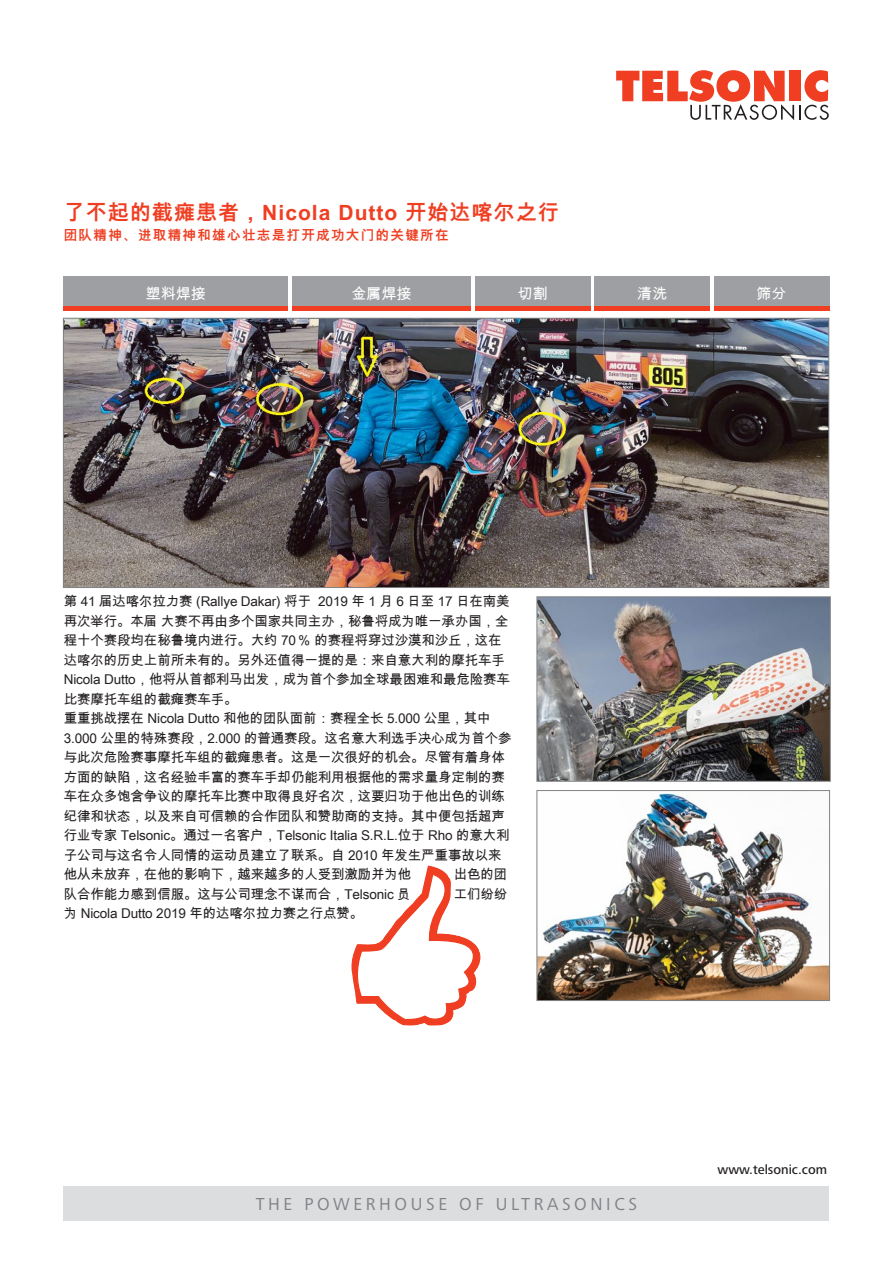
<style>
.page{position:relative;width:893px;height:1263px;background:#fff}
.page>*{position:absolute;margin:0;border:0;box-sizing:border-box;transform-origin:0 0}
.Haupttitel_rot{font:700 21px "Arial Unicode MS";letter-spacing:.05em;color:#ef3e22}
.t1{font:18px "Frutiger Next LTW1 G";letter-spacing:.2em;color:#808285}
.Portfoliotitel{font:15px "Arial Unicode MS";color:#fff}
.Lauftext_9_13pt{font:13.5px/19.5px "Arial Unicode MS";letter-spacing:-.01em;color:#231f20}
.Subtitel_rot{font:700 13.5px "Arial Unicode MS";letter-spacing:.1em;color:#ef3e22}
.t2{font:500 13.5px "Frutiger Next LTW1 G";color:#231f20}
</style>
<div class="page">
<div style="left:64px;top:276px;width:224px;height:34px;background:#9d9fa2"></div>
<div style="left:292px;top:276px;width:179px;height:34px;background:#9d9fa2"></div>
<div style="left:475px;top:276px;width:115px;height:34px;background:#9d9fa2"></div>
<div style="left:595px;top:276px;width:115px;height:34px;background:#9d9fa2"></div>
<div style="left:714px;top:276px;width:115px;height:34px;background:#9d9fa2"></div>
<hr style="left:292px;top:306px;width:179px;height:4px;background:#ef3e22">
<hr style="left:475px;top:306px;width:115px;height:4px;background:#ef3e22">
<hr style="left:595px;top:306px;width:115px;height:4px;background:#ef3e22">
<hr style="left:714px;top:306px;width:115px;height:4px;background:#ef3e22">
<hr style="left:64px;top:306px;width:224px;height:4px;background:#ef3e22">
<div style="left:64px;top:1186px;width:765px;height:34px;background:#dcdddf"></div>
<svg style="left:616px;top:70px;width:213px;height:50px"></svg>
<img style="left:63px;top:317px;width:767px;height:271px">
<img style="left:536px;top:790px;width:294px;height:211px">
<img style="left:536px;top:596px;width:295px;height:186px">
<svg style="left:351px;top:865px;width:130px;height:161px"></svg>
<p class="Haupttitel_rot" style="left:64px;top:198px;width:496px">了不起的截瘫患者，Nicola Dutto 开始达喀尔之行</p>
<p class="Subtitel_rot" style="left:64px;top:225px;width:386px">团队精神、进取精神和雄心壮志是打开成功大门的关键所在</p>
<p class="Portfoliotitel" style="left:146px;top:283px;width:61px">塑料焊接</p>
<p class="Portfoliotitel" style="left:352px;top:283px;width:61px">金属焊接</p>
<p class="Portfoliotitel" style="left:518px;top:283px;width:31px">切割</p>
<p class="Portfoliotitel" style="left:637px;top:283px;width:31px">清洗</p>
<p class="Portfoliotitel" style="left:757px;top:283px;width:32px">筛分</p>
<p class="Lauftext_9_13pt" style="left:64px;top:591px;width:448px">第 41 届达喀尔拉力赛 (Rallye Dakar) 将于 2019 年 1 月 6 日至 17 日在南美再次举行。本届 大赛不再由多个国家共同主办，秘鲁将成为唯一承办国，全程十个赛段均在秘鲁境内进行。大约 70％ 的赛程将穿过沙漠和沙丘，这在达喀尔的历史上前所未有的。另外还值得一提的是：来自意大利的摩托车手Nicola Dutto，他将从首都利马出发，成为首个参加全球最困难和最危险赛车比赛摩托车组的截瘫赛车手。</p>
<p class="Lauftext_9_13pt" style="left:64px;top:708px;width:449px">重重挑战摆在 Nicola Dutto 和他的团队面前：赛程全长 5.000 公里，其中3.000 公里的特殊赛段，2.000 的普通赛段。这名意大利选手决心成为首个参与此次危险赛事摩托车组的截瘫患者。这是一次很好的机会。尽管有着身体方面的缺陷，这名经验丰富的赛车手却仍能利用根据他的需求量身定制的赛车在众多饱含争议的摩托车比赛中取得良好名次，这要归功于他出色的训练纪律和状态，以及来自可信赖的合作团队和赞助商的支持。其中便包括超声行业专家 Telsonic。通过一名客户，Telsonic Italia S.R.L.位于 Rho 的意大利子公司与这名令人同情的运动员建立了联系。自 2010 年发生严重事故以来他从未放弃，在他的影响下，越来越多的人受到激励并为他</p>
<p class="Lauftext_9_13pt" style="left:454px;top:864px;width:55px">出色的团</p>
<p class="Lauftext_9_13pt" style="left:64px;top:884px;width:348px">队合作能力感到信服。这与公司理念不谋而合，Telsonic 员</p>
<p class="Lauftext_9_13pt" style="left:454px;top:884px;width:55px">工们纷纷</p>
<p class="Lauftext_9_13pt" style="left:64px;top:903px;width:301px">为 Nicola Dutto 2019 年的达喀尔拉力赛之行点赞。</p>
<h2 class="t1" style="left:256px;top:1194px;width:383px">THE POWERHOUSE OF ULTRASONICS</h2>
<p class="t2" style="left:717px;top:1161px;width:111px">www.telsonic.com</p>
</div>
